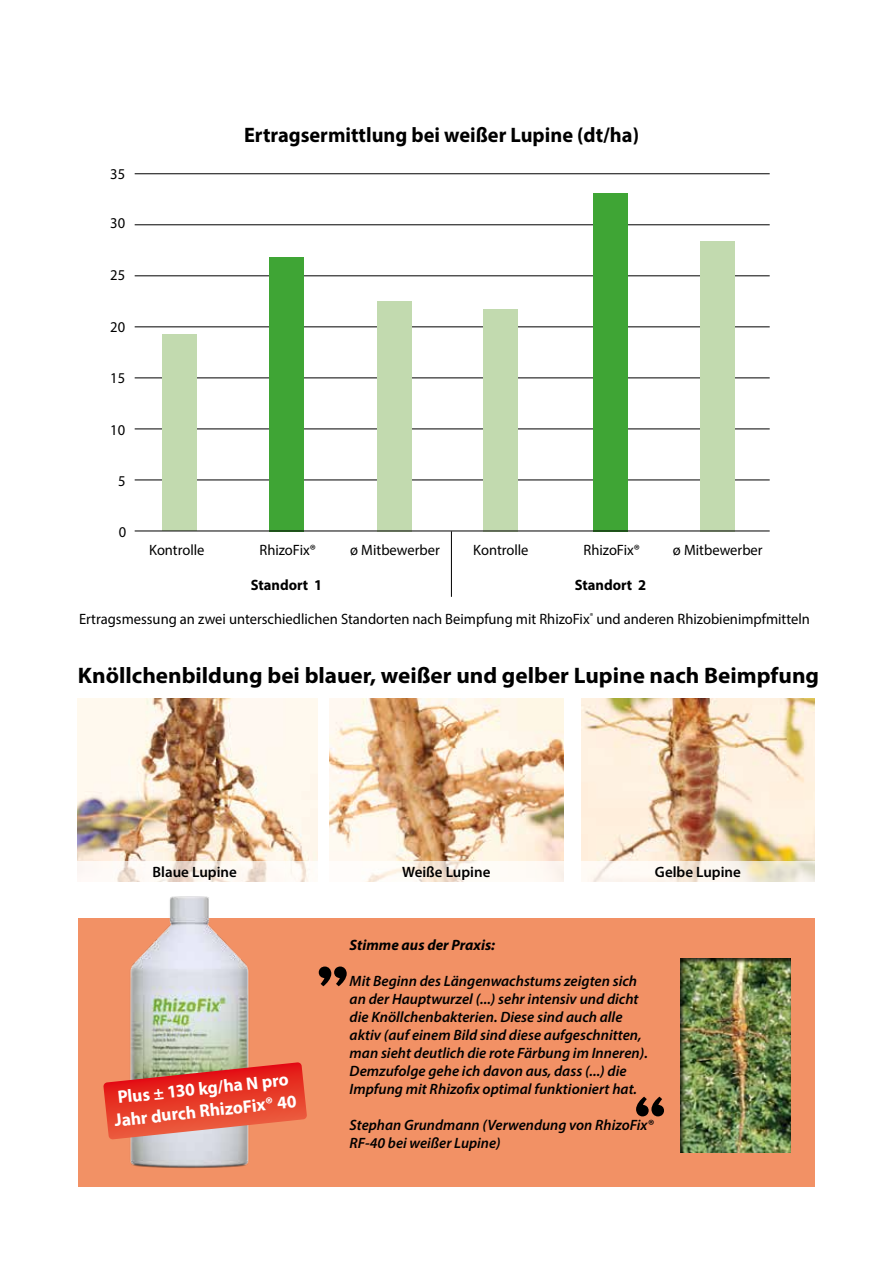
<style>
.page{position:relative;width:893px;height:1263px;background:#fff}
.page>*{position:absolute;margin:0;border:0;box-sizing:border-box;transform-origin:0 0}
.t1{font:700 22.5px "Myriad Pro";color:#000}
.t2{font:700 21px "Myriad Pro";color:#000}
.t3{font:700 18px/22.5px "Myriad Pro";color:#fff;text-align:center}
.t4{font:italic 600 15px/18px "Myriad Pro";color:#000}
.t5{font:15px "Myriad Pro";color:#000}
.t6{font:600 15px "Myriad Pro";color:#000}
.t7{font:italic 700 15px "Myriad Pro";color:#000}
.t8{font:700 15px "Myriad Pro";color:#000}
</style>
<div class="page">
<div style="left:78px;top:918px;width:737px;height:269px;background:#f29165"></div>
<img style="left:78px;top:698px;width:239px;height:163px">
<img style="left:581px;top:698px;width:234px;height:163px">
<img style="left:330px;top:698px;width:233px;height:163px">
<hr style="left:451px;top:531px;width:1px;height:66px;background:#000">
<hr style="left:135px;top:480px;width:635px;height:1px;background:#000">
<hr style="left:135px;top:428px;width:635px;height:1px;background:#000">
<hr style="left:135px;top:377px;width:635px;height:1px;background:#000">
<hr style="left:135px;top:326px;width:635px;height:1px;background:#000">
<hr style="left:135px;top:275px;width:635px;height:1px;background:#000">
<hr style="left:135px;top:224px;width:635px;height:1px;background:#000">
<hr style="left:135px;top:173px;width:635px;height:1px;background:#000">
<div style="left:163px;top:334px;width:34px;height:197px;background:#c2daaf"></div>
<div style="left:484px;top:309px;width:34px;height:222px;background:#c2daaf"></div>
<div style="left:270px;top:257px;width:34px;height:274px;background:#3fa535"></div>
<div style="left:593px;top:193px;width:34px;height:338px;background:#3fa535"></div>
<div style="left:377px;top:301px;width:34px;height:230px;background:#c2daaf"></div>
<div style="left:700px;top:241px;width:34px;height:290px;background:#c2daaf"></div>
<hr style="left:135px;top:531px;width:635px;height:1px;background:#000">
<img style="left:130px;top:896px;width:119px;height:273px">
<svg style="left:77px;top:861px;width:738px;height:21px;fill:#fef9f4"></svg>
<svg style="left:103px;top:1062px;width:204px;height:77px;background:#e05742"></svg>
<svg style="left:319px;top:966px;width:28px;height:20px"></svg>
<svg style="left:636px;top:1097px;width:28px;height:19px"></svg>
<div style="left:681px;top:957px;width:112px;height:198px;background:#000;opacity:.75"></div>
<p class="t5" style="left:110px;top:165px;width:16px">35</p>
<p class="t5" style="left:110px;top:214px;width:16px">30</p>
<p class="t5" style="left:110px;top:266px;width:16px">25</p>
<p class="t5" style="left:110px;top:318px;width:16px">20</p>
<p class="t5" style="left:110px;top:369px;width:16px">15</p>
<p class="t5" style="left:110px;top:421px;width:16px">10</p>
<p class="t5" style="left:118px;top:472px;width:9px">5</p>
<p class="t5" style="left:119px;top:523px;width:9px">0</p>
<h2 class="t2" style="left:244px;top:121px;width:397px">Ertragsermittlung bei weißer Lupine (dt/ha)</h2>
<p class="t5" style="left:149px;top:541px;width:57px">Kontrolle</p>
<p class="t5" style="left:259px;top:541px;width:58px">RhizoFix®</p>
<p class="t5" style="left:350px;top:541px;width:91px">ø Mitbewerber</p>
<p class="t5" style="left:473px;top:541px;width:57px">Kontrolle</p>
<p class="t5" style="left:583px;top:541px;width:58px">RhizoFix®</p>
<p class="t5" style="left:673px;top:541px;width:91px">ø Mitbewerber</p>
<p class="t8" style="left:251px;top:575px;width:73px">Standort 1</p>
<p class="t8" style="left:575px;top:575px;width:73px">Standort 2</p>
<p class="t5" style="left:79px;top:609px;width:732px">Ertragsmessung an zwei unterschiedlichen Standorten nach Beimpfung mit RhizoFix<sup>®</sup> und anderen Rhizobienimpfmitteln</p>
<h1 class="t1" style="left:78px;top:661px;width:743px">Knöllchenbildung bei blauer, weißer und gelber Lupine nach Beimpfung</h1>
<p class="t6" style="left:153px;top:862px;width:86px">Blaue Lupine</p>
<p class="t6" style="left:402px;top:862px;width:90px">Weiße Lupine</p>
<p class="t6" style="left:655px;top:862px;width:87px">Gelbe Lupine</p>
<p class="t3" style="left:111px;top:1086px;width:184px;rotate:-6deg">Plus ± 130 kg/ha N pro<br>Jahr durch RhizoFix® 40</p>
<p class="t7" style="left:350px;top:935px;width:147px">Stimme aus der Praxis:</p>
<p class="t4" style="left:350px;top:971px;width:300px">Mit Beginn des Längenwachstums zeigten sich an der Hauptwurzel (...) sehr intensiv und dicht die Knöllchenbakterien. Diese sind auch alle aktiv (auf einem Bild sind diese aufgeschnitten, man sieht deutlich die rote Färbung im Inneren).<br>Demzufolge gehe ich davon aus, dass (...) die Impfung mit Rhizofix optimal funktioniert hat.</p>
<p class="t4" style="left:350px;top:1115px;width:305px">Stephan Grundmann (Verwendung von RhizoFix®<br>RF-40 bei weißer Lupine)</p>
</div>
